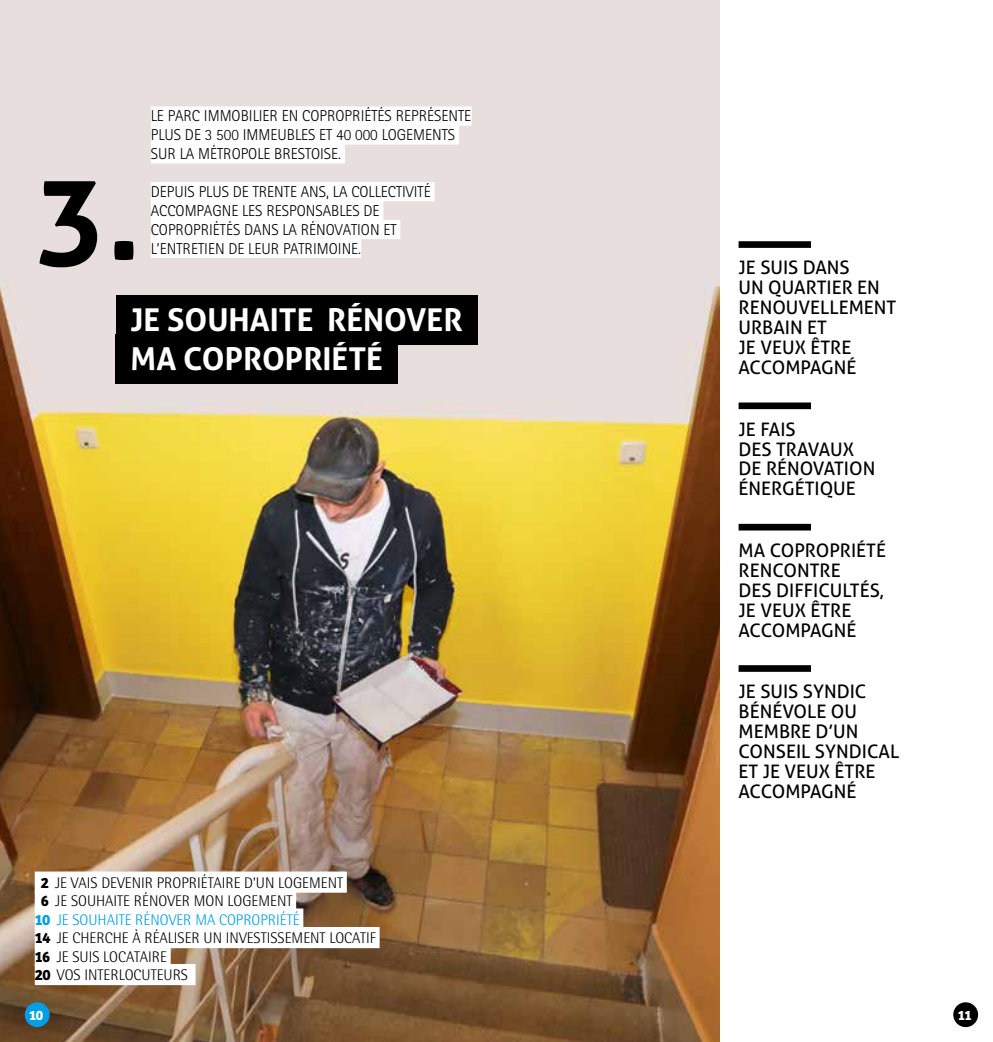
<style>
.page{position:relative;width:993px;height:1042px;background:#fff}
.page>*{position:absolute;margin:0;border:0;box-sizing:border-box;transform-origin:0 0}
.t1{font:700 119.7px "Aller";color:#000}
.t2{font:700 31.5px/39px "Aller";color:#fff}
.t3{font:18.55px/19.9px "Aller";color:#000}
.t4{font:300 15.75px/18.9px "Rotis Sans Serif Pro";color:#000}
.t5{font:300 15.4px "Rotis Semi Sans";color:#000}
.t6{font:300 15.4px "Rotis Semi Sans";color:#009fe3}
.t7{font:700 14px "Bree";color:#fff}
.s1{font-family:"Bree";font-weight:700}
</style>
<div class="page">
<img style="left:0;top:0;width:719px;height:1042px">
<div style="left:738px;top:241px;width:72px;height:7px;background:#000"></div>
<div style="left:738px;top:402px;width:72px;height:7px;background:#000"></div>
<div style="left:738px;top:524px;width:72px;height:6px;background:#000"></div>
<div style="left:738px;top:665px;width:72px;height:7px;background:#000"></div>
<div style="left:116px;top:295px;width:361px;height:49px;background:#000"></div>
<div style="left:116px;top:334px;width:282px;height:49px;background:#000"></div>
<div style="left:151px;top:106px;width:320px;height:20px;background:#fff"></div>
<div style="left:151px;top:125px;width:308px;height:20px;background:#fff"></div>
<div style="left:151px;top:144px;width:194px;height:19px;background:#fff"></div>
<div style="left:151px;top:182px;width:283px;height:19px;background:#fff"></div>
<div style="left:151px;top:201px;width:232px;height:19px;background:#fff"></div>
<div style="left:151px;top:220px;width:249px;height:19px;background:#fff"></div>
<div style="left:151px;top:239px;width:210px;height:19px;background:#fff"></div>
<div style="left:952px;top:1002px;width:25px;height:25px;background:#000;border-radius:50%"></div>
<div style="left:25px;top:1002px;width:25px;height:25px;background:#009fe3;border-radius:50%"></div>
<div style="left:35px;top:871px;width:312px;height:21px;background:#fff"></div>
<div style="left:35px;top:890px;width:261px;height:21px;background:#fff"></div>
<div style="left:35px;top:908px;width:268px;height:21px;background:#fff"></div>
<div style="left:35px;top:927px;width:344px;height:21px;background:#fff"></div>
<div style="left:35px;top:945px;width:136px;height:21px;background:#fff"></div>
<div style="left:35px;top:964px;width:160px;height:21px;background:#fff"></div>
<h1 class="t1" style="left:35px;top:143px;width:108px">3.</h1>
<p class="t4" style="left:151px;top:107px;width:322px">LE PARC IMMOBILIER EN COPROPRIÉTÉS REPRÉSENTE<br>PLUS DE 3 500 IMMEUBLES ET 40 000 LOGEMENTS<br>SUR LA MÉTROPOLE BRESTOISE.</p>
<p class="t4" style="left:151px;top:182px;width:281px">DEPUIS PLUS DE TRENTE ANS, LA COLLECTIVITÉ ACCOMPAGNE LES RESPONSABLES DE COPROPRIÉTÉS DANS LA RÉNOVATION ET L’ENTRETIEN DE LEUR PATRIMOINE.</p>
<h2 class="t2" style="left:130px;top:300px;width:333px">JE SOUHAITE RÉNOVER<br>MA COPROPRIÉTÉ</h2>
<p class="t5" style="left:41px;top:874px;width:303px"><span class="s1">2</span> JE VAIS DEVENIR PROPRIÉTAIRE D’UN LOGEMENT</p>
<p class="t5" style="left:41px;top:892px;width:253px"><span class="s1">6</span> JE SOUHAITE RÉNOVER MON LOGEMENT</p>
<p class="t6" style="left:35px;top:911px;width:266px"><span class="s1">10</span> JE SOUHAITE RÉNOVER MA COPROPRIÉTÉ</p>
<p class="t5" style="left:35px;top:929px;width:342px"><span class="s1">14</span> JE CHERCHE À RÉALISER UN INVESTISSEMENT LOCATIF</p>
<p class="t5" style="left:35px;top:948px;width:134px"><span class="s1">16</span> JE SUIS LOCATAIRE</p>
<p class="t5" style="left:35px;top:966px;width:155px"><span class="s1">20</span> VOS INTERLOCUTEURS</p>
<p class="t3" style="left:738px;top:258px;width:159px">JE SUIS DANS<br>UN QUARTIER EN<br>RENOUVELLEMENT<br>URBAIN ET<br>JE VEUX ÊTRE<br>ACCOMPAGNÉ</p>
<p class="t3" style="left:738px;top:419px;width:138px">JE FAIS<br>DES TRAVAUX<br>DE RÉNOVATION<br>ÉNERGÉTIQUE</p>
<p class="t3" style="left:738px;top:540px;width:149px">MA COPROPRIÉTÉ<br>RENCONTRE<br>DES DIFFICULTÉS,<br>JE VEUX ÊTRE<br>ACCOMPAGNÉ</p>
<p class="t3" style="left:738px;top:681px;width:162px">JE SUIS SYNDIC<br>BÉNÉVOLE OU<br>MEMBRE D’UN<br>CONSEIL SYNDICAL<br>ET JE VEUX ÊTRE<br>ACCOMPAGNÉ</p>
<p class="t7" style="left:29px;top:1006px;width:16px">10</p>
<p class="t7" style="left:957px;top:1006px;width:15px">11</p>
</div>
